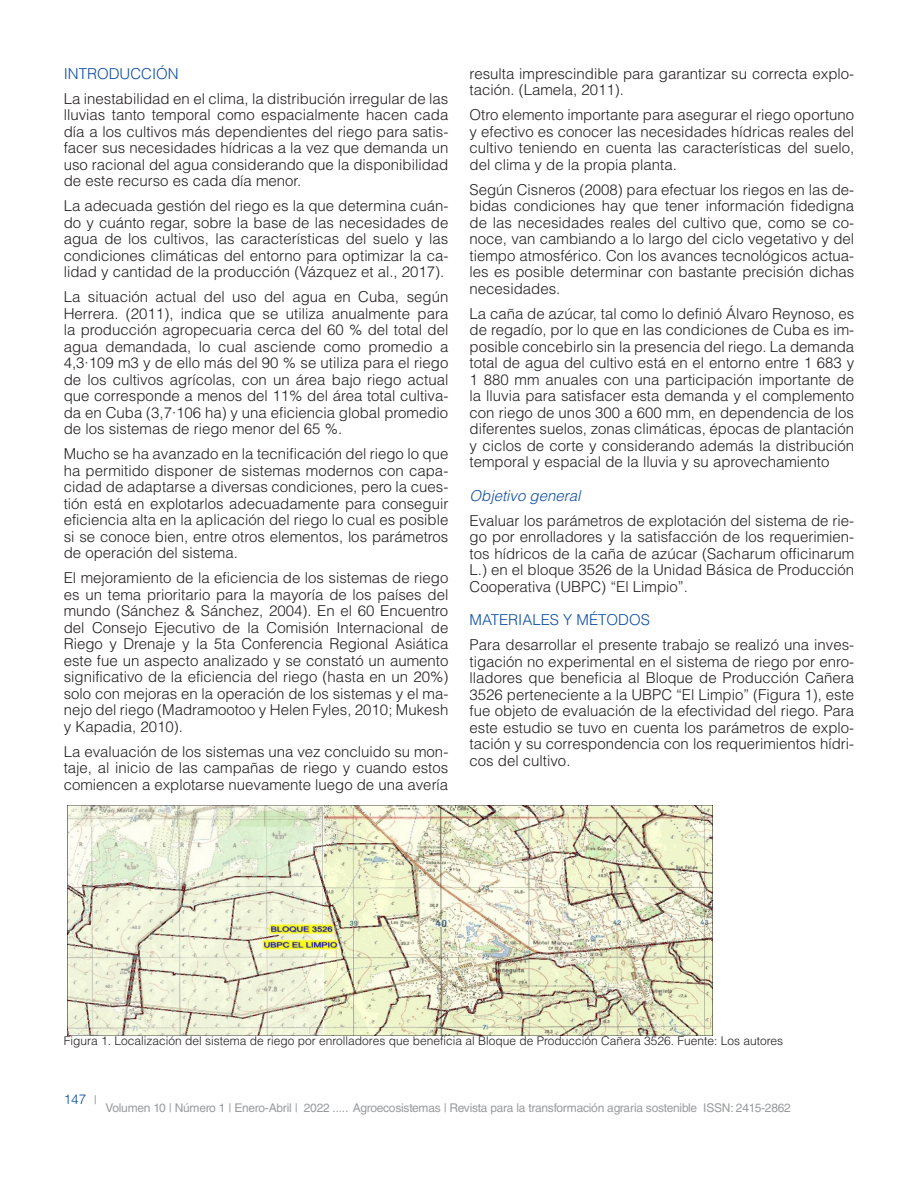
<style>
.page{position:relative;width:918px;height:1188px;background:#fff}
.page>*{position:absolute;margin:0;border:0;box-sizing:border-box;transform-origin:0 0}
.TEXTO{font:300 15px/16.5px "Helvetica LT Std";color:#231f20;text-align:justify}
.TITULOS_AZUL{font:300 15px "Helvetica LT Std";color:#0d4da1}
.SUBTITULOS{font:italic 300 15px "Helvetica LT Std";color:#0d4da1}
.t1{font:300 13.5px "Helvetica LT Std";color:#0d4da1}
.t2{font:12px "Helvetica LT Std";letter-spacing:-.02em;color:#999b9e}
.pie_de_foto{font:300 12px "Helvetica LT Std";color:#231f20}
.s1{font-weight:400;font-size:12px;color:#999b9e}
</style>
<div class="page">
<img style="left:67px;top:806px;width:646px;height:230px">
<p class="TITULOS_AZUL" style="left:64px;top:64px;width:117px">INTRODUCCIÓN</p>
<p class="TEXTO" style="left:64px;top:90px;width:386px">La inestabilidad en el clima, la distribución irregular de las lluvias tanto temporal como espacialmente hacen cada día a los cultivos más dependientes del riego para satis&shy;facer sus necesidades hídricas a la vez que demanda un uso racional del agua considerando que la disponibilidad de este recurso es cada día menor.</p>
<p class="TEXTO" style="left:64px;top:198px;width:386px">La adecuada gestión del riego es la que determina cuán&shy;do y cuánto regar, sobre la base de las necesidades de agua de los cultivos, las características del suelo y las condiciones climáticas del entorno para optimizar la ca&shy;lidad y cantidad de la producción (Vázquez et al., 2017).</p>
<p class="TEXTO" style="left:64px;top:289px;width:386px">La situación actual del uso del agua en Cuba, según Herrera. (2011), indica que se utiliza anualmente para la producción agropecuaria cerca del 60 % del total del agua demandada, lo cual asciende como promedio a 4,3∙109 m3 y de ello más del 90 % se utiliza para el riego de los cultivos agrícolas, con un área bajo riego actual que corresponde a menos del 11% del área total cultiva&shy;da en Cuba (3,7∙106 ha) y una eficiencia global promedio de los sistemas de riego menor del 65 %.</p>
<p class="TEXTO" style="left:64px;top:446px;width:386px">Mucho se ha avanzado en la tecnificación del riego lo que ha permitido disponer de sistemas modernos con capa&shy;cidad de adaptarse a diversas condiciones, pero la cues&shy;tión está en explotarlos adecuadamente para conseguir eficiencia alta en la aplicación del riego lo cual es posible si se conoce bien, entre otros elementos, los parámetros de operación del sistema.</p>
<p class="TEXTO" style="left:64px;top:570px;width:386px">El mejoramiento de la eficiencia de los sistemas de riego es un tema prioritario para la mayoría de los países del mundo (Sánchez &amp; Sánchez, 2004). En el 60 Encuentro del Consejo Ejecutivo de la Comisión Internacional de Riego y Drenaje y la 5ta Conferencia Regional Asiática este fue un aspecto analizado y se constató un aumento significativo de la eficiencia del riego (hasta en un 20%) solo con mejoras en la operación de los sistemas y el ma&shy;nejo del riego (Madramootoo y Helen Fyles, 2010; Mukesh y Kapadia, 2010).</p>
<p class="TEXTO" style="left:64px;top:743px;width:386px">La evaluación de los sistemas una vez concluido su mon&shy;taje, al inicio de las campañas de riego y cuando estos comiencen a explotarse nuevamente luego de una avería</p>
<p class="TEXTO" style="left:470px;top:65px;width:386px">resulta imprescindible para garantizar su correcta explo&shy;tación. (Lamela, 2011).</p>
<p class="TEXTO" style="left:470px;top:107px;width:386px">Otro elemento importante para asegurar el riego oportuno y efectivo es conocer las necesidades hídricas reales del cultivo teniendo en cuenta las características del suelo, del clima y de la propia planta.</p>
<p class="TEXTO" style="left:470px;top:181px;width:386px">Según Cisneros (2008) para efectuar los riegos en las de&shy;bidas condiciones hay que tener información fidedigna de las necesidades reales del cultivo que, como se co&shy;noce, van cambiando a lo largo del ciclo vegetativo y del tiempo atmosférico. Con los avances tecnológicos actua&shy;les es posible determinar con bastante precisión dichas necesidades.</p>
<p class="TEXTO" style="left:470px;top:305px;width:386px">La caña de azúcar, tal como lo definió Álvaro Reynoso, es de regadío, por lo que en las condiciones de Cuba es im&shy;posible concebirlo sin la presencia del riego. La demanda total de agua del cultivo está en el entorno entre 1 683 y 1 880 mm anuales con una participación importante de la lluvia para satisfacer esta demanda y el complemento con riego de unos 300 a 600 mm, en dependencia de los diferentes suelos, zonas climáticas, épocas de plantación y ciclos de corte y considerando además la distribución temporal y espacial de la lluvia y su aprovechamiento</p>
<p class="SUBTITULOS" style="left:470px;top:486px;width:112px">Objetivo general</p>
<p class="TEXTO" style="left:470px;top:512px;width:386px">Evaluar los parámetros de explotación del sistema de rie&shy;go por enrolladores y la satisfacción de los requerimien&shy;tos hídricos de la caña de azúcar (Sacharum officinarum L.) en el bloque 3526 de la Unidad Básica de Producción Cooperativa (UBPC) “El Limpio”.</p>
<p class="TITULOS_AZUL" style="left:470px;top:611px;width:182px">MATERIALES Y MÉTODOS</p>
<p class="TEXTO" style="left:470px;top:637px;width:386px">Para desarrollar el presente trabajo se realizó una inves&shy;tigación no experimental en el sistema de riego por enro&shy;lladores que beneficia al Bloque de Producción Cañera 3526 perteneciente a la UBPC “El Limpio” (Figura 1), este fue objeto de evaluación de la efectividad del riego. Para este estudio se tuvo en cuenta los parámetros de explo&shy;tación y su correspondencia con los requerimientos hídri&shy;cos del cultivo.</p>
<p class="pie_de_foto" style="left:64px;top:1033px;width:721px">Figura 1. Localización del sistema de riego por enrolladores que beneficia al Bloque de Producción Cañera 3526. Fuente: Los autores</p>
<p class="t1" style="left:64px;top:1091px;width:35px">147 <span class="s1">|</span></p>
<p class="t2" style="left:106px;top:1100px;width:687px">Volumen 10 | Número 1 | Enero-Abril | 2022 ..... Agroecosistemas | Revista para la transformación agraria sostenible ISSN: 2415-2862</p>
</div>
